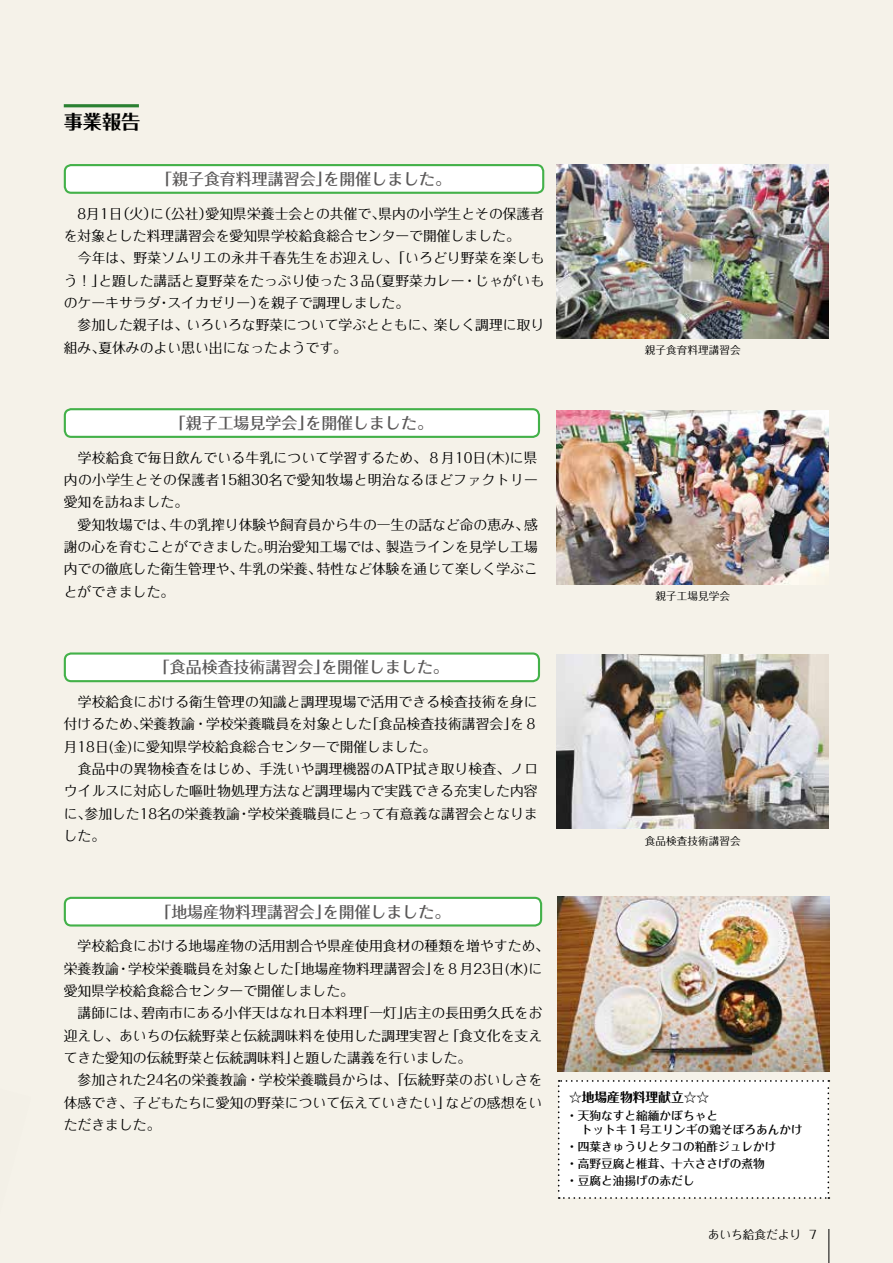
<style>
.page{position:relative;width:893px;height:1263px;background:#f5f2e9}
.page>*{position:absolute;margin:0;border:0;box-sizing:border-box;transform-origin:0 0}
.t1{font:19.2px "Folk Pro Bold 90 pv RKSJ H";color:#000}
.t2{font:15.9px "Folk Pro Medium 90 pv RKSJ H";color:#595757}
.t3{font:13.8px/22.4px "Folk Pro Regular 90 pv RKSJ H";color:#000}
.t4{font:12.75px "Folk Pro Bold 90 pv RKSJ H";color:#000}
.t5{font:11.7px/17px "Folk Pro Medium 90 pv RKSJ H";color:#000}
.t6{font:11.7px "Folk Pro Regular 90 pv RKSJ H";color:#000}
.t7{font:10.65px "Folk Pro Regular 90 pv RKSJ H";color:#000}
</style>
<div class="page">
<hr style="left:0;top:1229px;width:1px;height:34px;background:#000">
<hr style="left:828px;top:1229px;width:1px;height:34px;background:#000">
<img style="left:556px;top:164px;width:272px;height:174px">
<div style="left:65px;top:165px;width:478px;height:28px;background:#fff;border-radius:6px"></div>
<div style="left:64px;top:164px;width:480px;height:30px;border:2px solid #43b149;border-radius:6px"></div>
<img style="left:558px;top:897px;width:272px;height:174px">
<div style="left:558px;top:1080px;width:271px;height:119px;background:#fff"></div>
<div style="left:65px;top:898px;width:476px;height:27px;background:#fff;border-radius:6px"></div>
<div style="left:64px;top:897px;width:478px;height:29px;border:2px solid #43b149;border-radius:6px"></div>
<img style="left:556px;top:410px;width:272px;height:175px">
<div style="left:65px;top:409px;width:474px;height:28px;background:#fff;border-radius:6px"></div>
<div style="left:64px;top:408px;width:476px;height:30px;border:2px solid #43b149;border-radius:6px"></div>
<img style="left:556px;top:655px;width:272px;height:174px">
<div style="left:65px;top:653px;width:474px;height:28px;background:#fff;border-radius:6px"></div>
<div style="left:64px;top:652px;width:476px;height:30px;border:2px solid #43b149;border-radius:6px"></div>
<hr style="left:64px;top:104px;width:75px;height:3px;background:#2a8031">
<h1 class="t1" style="left:64px;top:106px;width:78px">事業報告</h1>
<p class="t2" style="left:156px;top:165px;width:296px">「親子食育料理講習会」を開催しました。</p>
<p class="t3" style="left:64px;top:200px;width:482px">　8月1日（火）に（公社）愛知県栄養士会との共催で、県内の小学生とその保護者を対象とした料理講習会を愛知県学校給食総合センターで開催しました。<br>　今年は、野菜ソムリエの永井千春先生をお迎えし、「いろどり野菜を楽しもう！」と題した講話と夏野菜をたっぷり使った３品（夏野菜カレー・じゃがいものケーキサラダ・スイカゼリー）を親子で調理しました。<br>　参加した親子は、いろいろな野菜について学ぶとともに、楽しく調理に取り組み、夏休みのよい思い出になったようです。</p>
<p class="t2" style="left:170px;top:410px;width:265px">「親子工場見学会」を開催しました。</p>
<p class="t3" style="left:64px;top:444px;width:476px">　学校給食で毎日飲んでいる牛乳について学習するため、８月10日(木)に県内の小学生とその保護者15組30名で愛知牧場と明治なるほどファクトリー愛知を訪ねました。<br>　愛知牧場では、牛の乳搾り体験や飼育員から牛の一生の話など命の恵み、感謝の心を育むことができました。明治愛知工場では、製造ラインを見学し工場内での徹底した衛生管理や、牛乳の栄養、特性など体験を通じて楽しく学ぶことができました。</p>
<p class="t2" style="left:154px;top:654px;width:296px">「食品検査技術講習会」を開催しました。</p>
<p class="t3" style="left:64px;top:689px;width:476px">　学校給食における衛生管理の知識と調理現場で活用できる検査技術を身に付けるため、栄養教諭・学校栄養職員を対象とした「食品検査技術講習会」を８月18日(金)に愛知県学校給食総合センターで開催しました。<br>　食品中の異物検査をはじめ、手洗いや調理機器のATP拭き取り検査、ノロウイルスに対応した嘔吐物処理方法など調理場内で実践できる充実した内容に、参加した18名の栄養教諭・学校栄養職員にとって有意義な講習会となりました。</p>
<p class="t2" style="left:155px;top:898px;width:296px">「地場産物料理講習会」を開催しました。</p>
<p class="t3" style="left:64px;top:933px;width:487px">　学校給食における地場産物の活用割合や県産使用食材の種類を増やすため、栄養教諭・学校栄養職員を対象とした「地場産物料理講習会」を８月23日(水)に愛知県学校給食総合センターで開催しました。<br>　講師には、碧南市にある小伴天はなれ日本料理「一灯」店主の長田勇久氏をお迎えし、あいちの伝統野菜と伝統調味料を使用した調理実習と「食文化を支えてきた愛知の伝統野菜と伝統調味料」と題した講義を行いました。<br>　参加された24名の栄養教諭・学校栄養職員からは、「伝統野菜のおいしさを体感でき、子どもたちに愛知の野菜について伝えていきたい」などの感想をいただきました。</p>
<p class="t7" style="left:645px;top:341px;width:97px">親子食育料理講習会</p>
<p class="t7" style="left:656px;top:587px;width:76px">親子工場見学会</p>
<p class="t7" style="left:645px;top:832px;width:97px">食品検査技術講習会</p>
<p class="t4" style="left:569px;top:1086px;width:142px">☆地場産物料理献立☆☆</p>
<p class="t5" style="left:566px;top:1107px;width:238px;line-height:13.8px">・天狗なすと縮緬かぼちゃと<br>　トットキ１号エリンギの鶏そぼろあんかけ</p>
<p class="t5" style="left:566px;top:1136px;width:212px">・四葉きゅうりとタコの粕酢ジュレかけ・高野豆腐と椎茸、十六ささげの煮物・豆腐と油揚げの赤だし</p>
<p class="t6" style="left:708px;top:1225px;width:110px">あいち給食だより 7</p>
</div>
